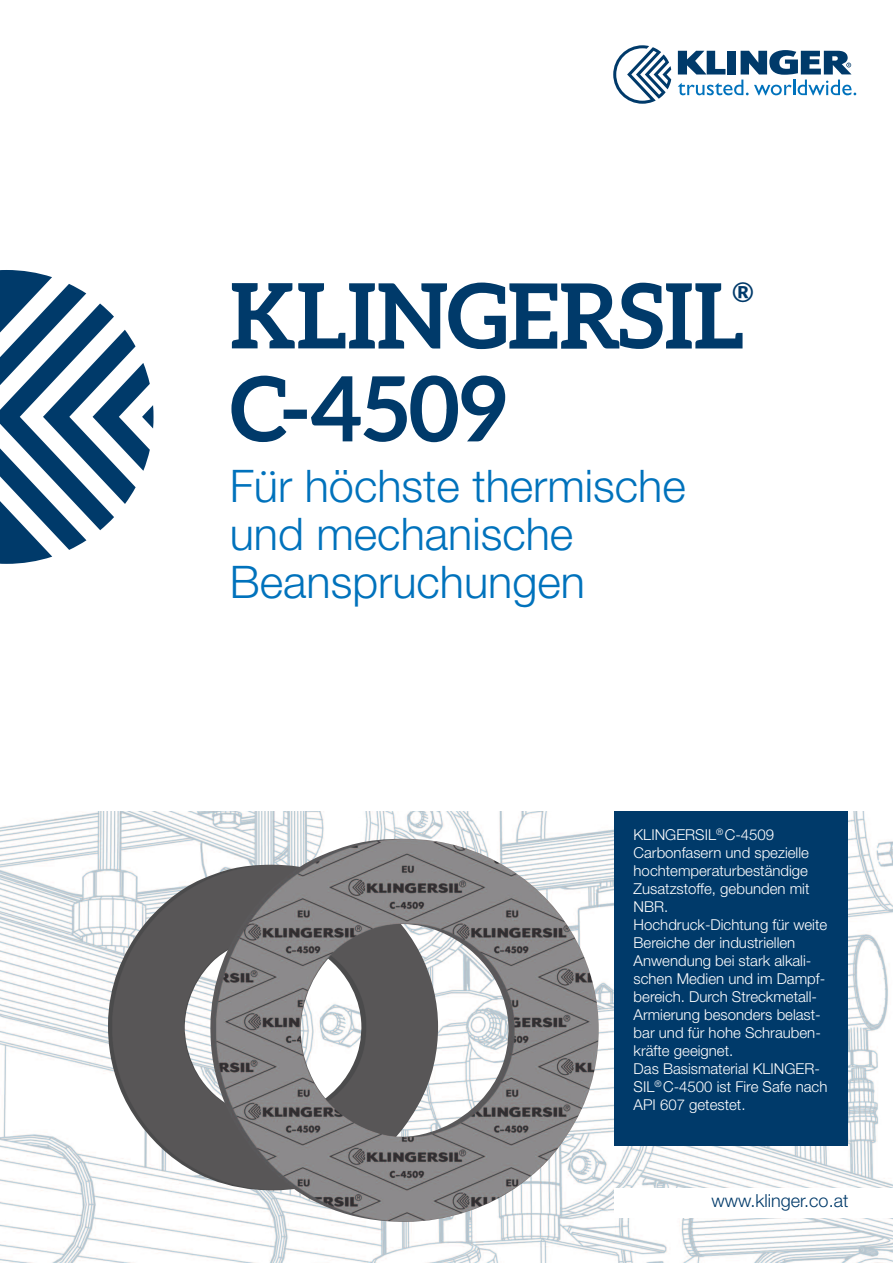
<style>
.page{position:relative;width:893px;height:1263px;background:#fff}
.page>*{position:absolute;margin:0;border:0;box-sizing:border-box;transform-origin:0 0}
.t1{font:700 90px/93px "Aleo";color:#003a6a}
.t2{font:300 45px/48px "Helvetica Neue LT Pro";color:#0072bc}
.t3{font:700 27px "Aleo";color:#003a6a}
.t4{font:300 18px "Helvetica Neue LT Pro";color:#003a6a}
.t5{font:300 15px/18px "Helvetica Neue LT Pro";color:#fff}
.s1{font-family:"Palatino";font-weight:400;font-style:italic}
</style>
<div class="page">
<img style="left:0;top:811px;width:893px;height:452px">
<svg style="left:613px;top:45px;width:58px;height:59px"></svg>
<svg style="left:678px;top:50px;width:178px;height:45px"></svg>
<svg style="left:0;top:270px;width:154px;height:294px"></svg>
<div style="left:614px;top:1188px;width:279px;height:30px;background:#fff"></div>
<div style="left:614px;top:811px;width:234px;height:335px;background:#003a6a"></div>
<img style="left:108px;top:865px;width:102px;height:325px">
<img style="left:210px;top:839px;width:389px;height:383px">
<h3 class="t3" style="left:733px;top:277px;width:22px">®</h3>
<h1 class="t1" style="left:230px;top:271px;width:516px">KLINGERSIL<br>C-4509</h1>
<h2 class="t2" style="left:230px;top:466px;width:457px">Fu<span class="s1">̈</span>r höchste thermische und mechanische<br>Beanspruchungen</h2>
<p class="t5" style="left:634px;top:827px;width:195px">KLINGERSIL<sup>®</sup> C-4509<br>Carbonfasern und spezielle hochtemperaturbeständige<br>Zusatzstoffe, gebunden mit<br>NBR.<br>Hochdruck-Dichtung fu<span class="s1">̈</span>r weite<br>Bereiche der industriellen<br>Anwendung bei stark alkali&shy;schen Medien und im Dampf&shy;bereich. Durch Streckmetall-<br>Armierung besonders belast&shy;bar und fu<span class="s1">̈</span>r hohe Schrauben&shy;kräfte geeignet.<br>Das Basismaterial KLINGER-<br>SIL<sup>®</sup> C-4500 ist Fire Safe nach<br>API 607 getestet.</p>
<p class="t4" style="left:712px;top:1194px;width:138px">www.klinger.co.at</p>
</div>
